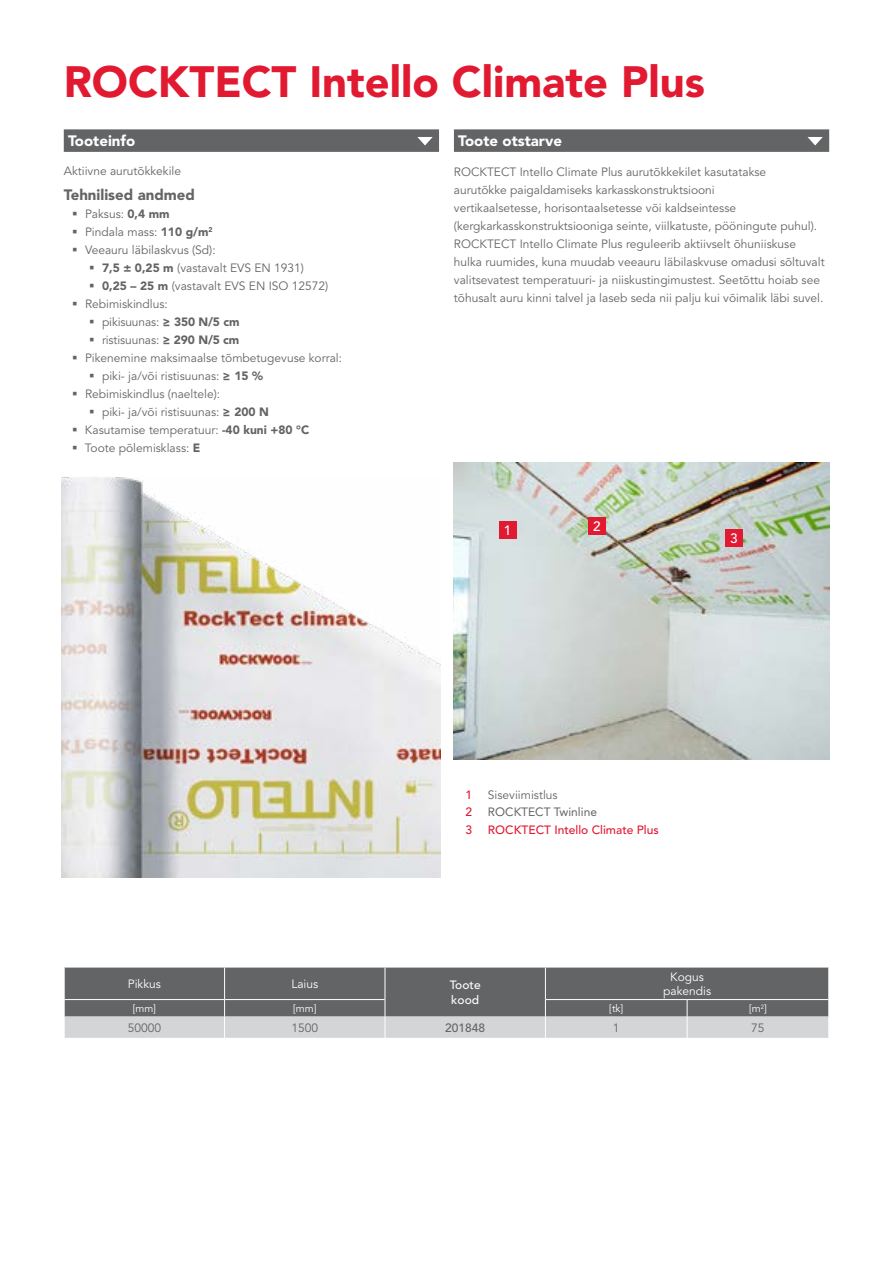
<style>
.page{position:relative;width:893px;height:1263px;background:#fff}
.page>*{position:absolute;margin:0;border:0;box-sizing:border-box;transform-origin:0 0}
.t1{font:900 43.5px "Avenir LT Pro";color:#e11931}
.t2{font:900 15px "Avenir LT Pro";color:#fff}
.t3{font:900 15px "Avenir LT Pro";color:#636466}
.t4{font:500 13.5px "Avenir LT Pro";color:#fff}
.t5{font:12px/18px "Avenir LT Pro";color:#636466}
.t6{font:500 12px "Avenir LT Pro";color:#e11931}
.t7{font:12px/14.4px "Avenir LT Pro";color:#fff;text-align:center}
.t8{font:12px "Avenir LT Pro";color:#636466}
.t9{font:500 12px/14.4px "Avenir LT Pro";color:#fff}
.t10{font:500 12px "Avenir LT Pro";color:#636466}
.t11{font:10.5px "Avenir LT Pro";color:#fff}
.s1{font-weight:900}
</style>
<div class="page">
<svg style="left:64px;top:967px;width:765px;height:71px;background:#898a8c"></svg>
<div style="left:454px;top:129px;width:375px;height:23px;background:#636466"></div>
<svg style="left:807px;top:137px;width:16px;height:8px"></svg>
<img style="left:454px;top:462px;width:375px;height:298px">
<div style="left:499px;top:521px;width:17px;height:17px;background:#e11931"></div>
<div style="left:588px;top:518px;width:17px;height:17px;background:#e11931"></div>
<div style="left:725px;top:530px;width:17px;height:17px;background:#e11931"></div>
<div style="left:64px;top:129px;width:375px;height:23px;background:#636466"></div>
<svg style="left:417px;top:137px;width:16px;height:8px"></svg>
<img style="left:62px;top:477px;width:378px;height:401px">
<h1 class="t1" style="left:64px;top:55px;width:643px">ROCKTECT Intello Climate Plus</h1>
<p class="t2" style="left:68px;top:131px;width:69px">Tooteinfo</p>
<p class="t5" style="left:64px;top:162px;width:119px">Aktiivne aurutõkkekile</p>
<p class="t3" style="left:64px;top:185px;width:133px">Tehnilised andmed</p>
<p class="t5" style="left:85px;top:205px;width:86px">Paksus: <span class="s1">0,4 mm</span></p>
<p class="t5" style="left:85px;top:223px;width:129px">Pindala mass: <span class="s1">110 g/m</span><sup>2</sup></p>
<p class="t5" style="left:85px;top:241px;width:132px">Veeauru läbilaskvus (Sd):</p>
<p class="t5" style="left:102px;top:259px;width:203px"><span class="s1">7,5 ± 0,25 m</span> (vastavalt EVS EN 1931)</p>
<p class="t5" style="left:102px;top:277px;width:228px"><span class="s1">0,25 – 25 m</span> (vastavalt EVS EN ISO 12572)</p>
<p class="t5" style="left:85px;top:295px;width:84px">Rebimiskindlus:</p>
<p class="t5" style="left:102px;top:313px;width:139px">pikisuunas: <span class="s1">≥ 350 N/5 cm</span></p>
<p class="t5" style="left:102px;top:331px;width:139px">ristisuunas: <span class="s1">≥ 290 N/5 cm</span></p>
<p class="t5" style="left:85px;top:349px;width:259px">Pikenemine maksimaalse tõmbetugevuse korral:</p>
<p class="t5" style="left:102px;top:367px;width:163px">piki- ja/või ristisuunas: <span class="s1">≥ 15 %</span></p>
<p class="t5" style="left:85px;top:385px;width:137px">Rebimiskindlus (naeltele):</p>
<p class="t5" style="left:102px;top:403px;width:169px">piki- ja/või ristisuunas: <span class="s1">≥ 200 N</span></p>
<p class="t5" style="left:85px;top:421px;width:226px">Kasutamise temperatuur: <span class="s1">-40 kuni +80 °C</span></p>
<p class="t5" style="left:85px;top:439px;width:117px">Toote põlemisklass: <span class="s1">E</span></p>
<p class="t2" style="left:458px;top:131px;width:105px">Toote otstarve</p>
<p class="t5" style="left:454px;top:163px;width:372px">ROCKTECT Intello Climate Plus aurutõkkekilet kasutatakse<br>aurutõkke paigaldamiseks karkasskonstruktsiooni<br>vertikaalsetesse, horisontaalsetesse või kaldseintesse (kergkarkasskonstruktsiooniga seinte, viilkatuste, pööningute puhul).<br>ROCKTECT Intello Climate Plus reguleerib aktiivselt õhuniiskuse hulka ruumides, kuna muudab veeauru läbilaskvuse omadusi sõltuvalt valitsevatest temperatuuri- ja niiskustingimustest. Seetõttu hoiab see tõhusalt auru kinni talvel ja laseb seda nii palju kui võimalik läbi suvel.</p>
<p class="t4" style="left:504px;top:522px;width:9px">1</p>
<p class="t4" style="left:593px;top:519px;width:9px">2</p>
<p class="t4" style="left:730px;top:531px;width:9px">3</p>
<p class="t6" style="left:465px;top:787px;width:8px">1</p>
<p class="t5" style="left:488px;top:786px;width:71px">Siseviimistlus</p>
<p class="t6" style="left:465px;top:805px;width:8px">2</p>
<p class="t8" style="left:488px;top:805px;width:111px">ROCKTECT Twinline</p>
<p class="t6" style="left:465px;top:823px;width:8px">3</p>
<p class="t6" style="left:488px;top:823px;width:172px">ROCKTECT Intello Climate Plus</p>
<p class="t7" style="left:128px;top:977px;width:35px">Pikkus</p>
<p class="t7" style="left:291px;top:977px;width:28px">Laius</p>
<p class="t9" style="left:450px;top:978px;width:32px">Toote kood</p>
<p class="t7" style="left:663px;top:970px;width:50px">Kogus pakendis</p>
<p class="t11" style="left:133px;top:1002px;width:25px">[mm]</p>
<p class="t11" style="left:293px;top:1002px;width:25px">[mm]</p>
<p class="t11" style="left:609px;top:1002px;width:16px">[tk]</p>
<p class="t11" style="left:749px;top:1002px;width:19px">[m<sup>2</sup>]</p>
<p class="t5" style="left:128px;top:1019px;width:35px">50000</p>
<p class="t5" style="left:291px;top:1019px;width:28px">1500</p>
<p class="t10" style="left:445px;top:1020px;width:42px">201848</p>
<p class="t5" style="left:613px;top:1019px;width:8px">1</p>
<p class="t5" style="left:751px;top:1019px;width:15px">75</p>
</div>
